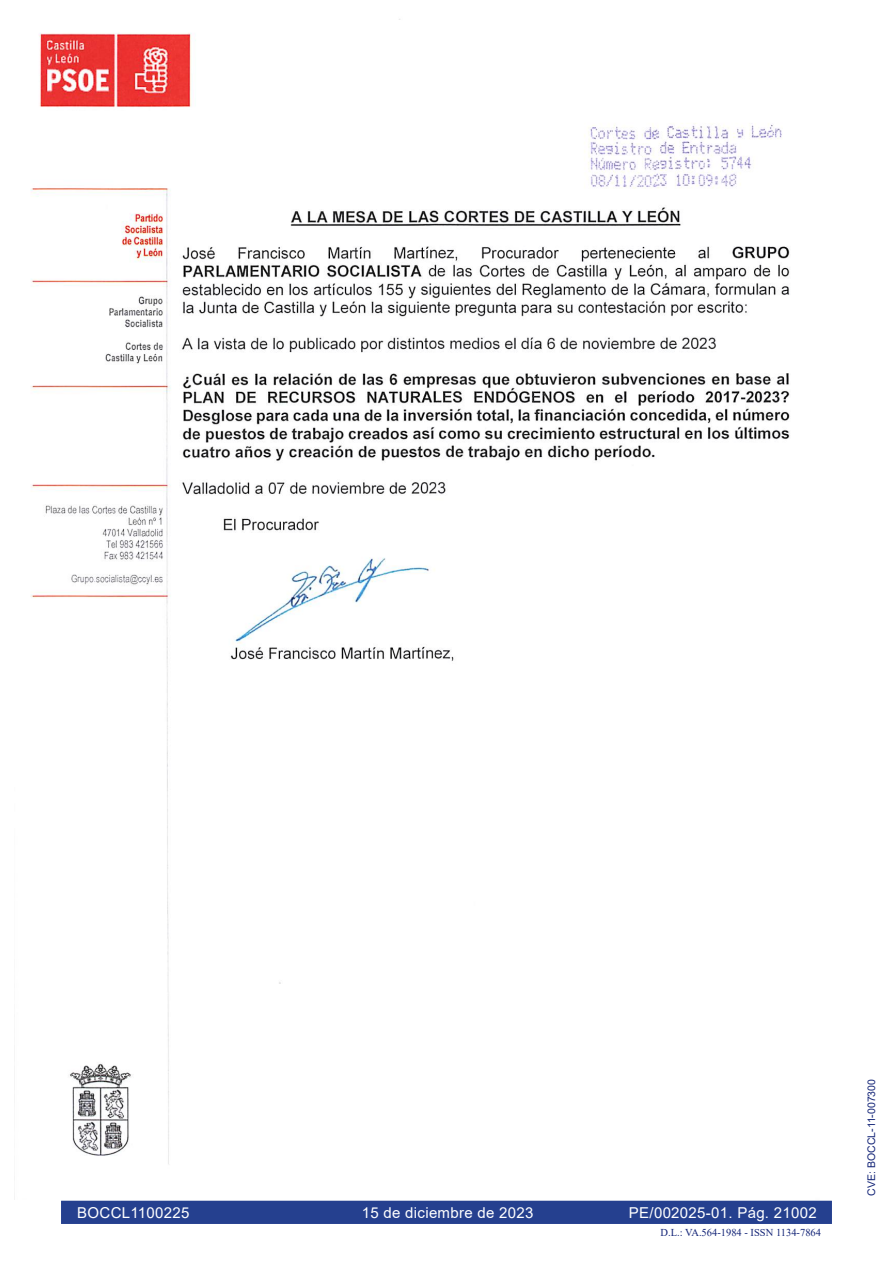
<style>
.page{position:relative;width:893px;height:1263px;background:#fff}
.page>*{position:absolute;margin:0;border:0;box-sizing:border-box;transform-origin:0 0}
.E_CVE{font:15px "Arial";letter-spacing:.02em;color:#fff}
.t1{font:10.5px "Times New Roman";color:#132477}
.t2{font:10.5px "Arial";color:#132477}
</style>
<div class="page">
<div style="left:60px;top:1200px;width:773px;height:25px;background:#25408f"></div>
<div style="left:60px;top:1199px;width:773px;height:26px;border:2px solid #fff"></div>
<img style="left:30px;top:19px;width:803px;height:1181px">
<p class="E_CVE" style="left:77px;top:1202px;width:114px">BOCCL1100225</p>
<p class="E_CVE" style="left:362px;top:1202px;width:173px">15 de diciembre de 2023</p>
<p class="E_CVE" style="left:629px;top:1202px;width:189px">PE/002025-01. Pág. 21002</p>
<p class="t1" style="left:661px;top:1225px;width:162px">D.L.: VA.564-1984 - ISSN 1134-7864</p>
<p class="t2" style="left:864px;top:1195px;width:118px;rotate:-90deg">CVE: BOCCL-11-007300</p>
</div>
